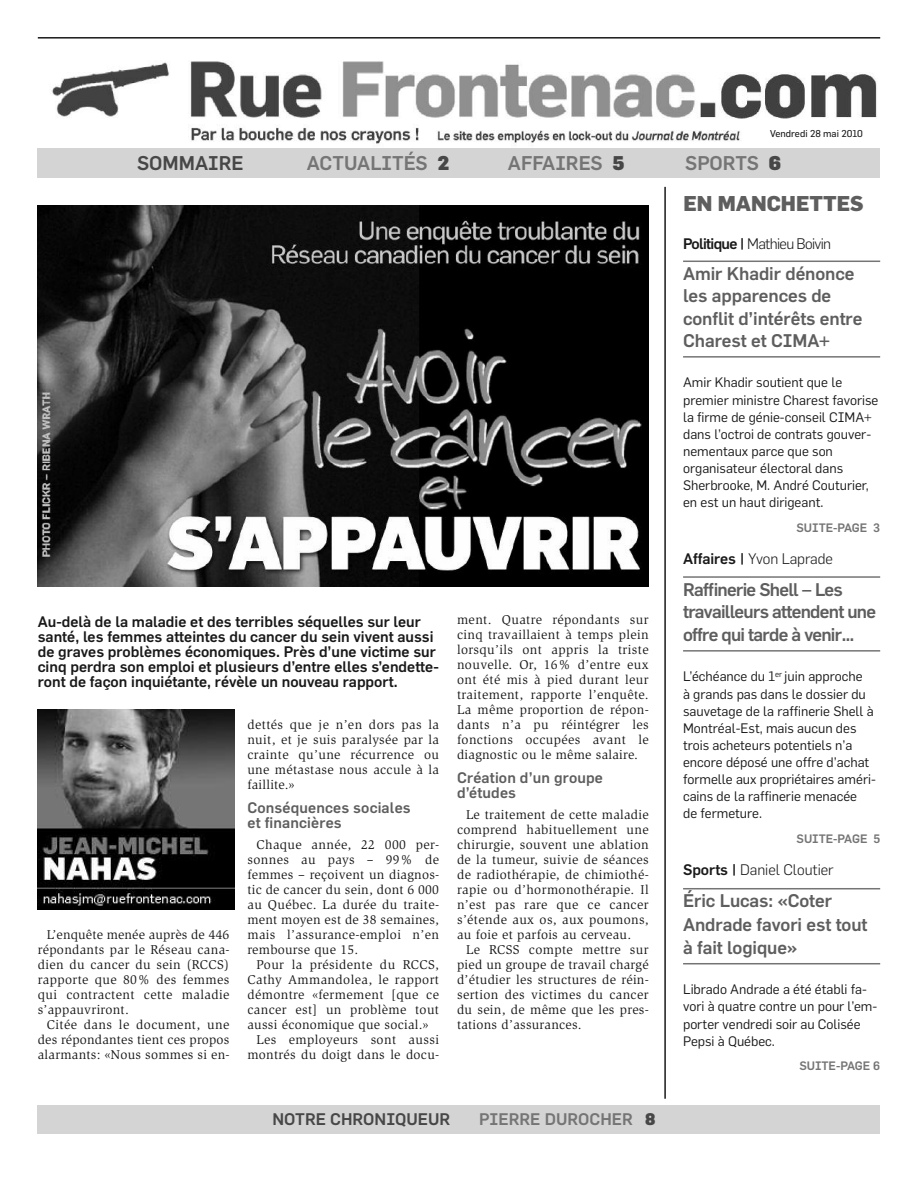
<style>
.page{position:relative;width:918px;height:1188px;background:#fff}
.page>*{position:absolute;margin:0;border:0;box-sizing:border-box;transform-origin:0 0}
.t1{font:800 21px "Flama";color:#5e5e5e}
.t2{font:500 19.5px "Flama";color:#757575}
.t3{font:500 19.5px "Flama";color:#474747}
.t4{font:500 18px/22.4px "Flama";letter-spacing:-.005em;color:#5e5e5e}
.t5{font:500 18px/22.6px "Flama";letter-spacing:-.04em;color:#5e5e5e}
.t6{font:500 16.5px "Flama";color:#474747}
.t7{font:500 16.5px "Flama";color:#757575}
.t8{font:500 15px/15px "Flama";color:#191919}
.t9{font:500 15px/15.1px "Flama";letter-spacing:.01em;color:#5e5e5e}
.t10{font:300 15px "Flama";letter-spacing:-.005em;color:#191919}
.t11{font:300 15px "Flama";letter-spacing:-.045em;color:#191919}
.t12{font:13.5px/17.1px "Flama";color:#191919}
.t13{font:13.2px/15px "Slimbach Std";letter-spacing:.025em;color:#191919;text-align:justify}
.t14{font:500 12px "Flama";letter-spacing:-.005em;color:#757575}
.t15{font:9.75px "Flama Basic";color:#191919}
.s1{font-weight:900;color:#474747}
.s2{font-weight:500}
</style>
<div class="page">
<img style="left:38px;top:206px;width:611px;height:381px">
<hr style="left:664px;top:187px;width:2px;height:912px;background:#191919">
<img style="left:39px;top:61px;width:838px;height:88px">
<div style="left:38px;top:149px;width:842px;height:29px;background:#d4d4d4"></div>
<div style="left:38px;top:1105px;width:842px;height:29px;background:#d4d4d4"></div>
<hr style="left:38px;top:37px;width:842px;height:2px;background:#191919">
<img style="left:38px;top:710px;width:197px;height:200px">
<hr style="left:683px;top:261px;width:197px;height:1px;background:#757575">
<hr style="left:683px;top:356px;width:197px;height:2px;background:#757575">
<hr style="left:683px;top:576px;width:197px;height:2px;background:#757575">
<hr style="left:683px;top:650px;width:197px;height:2px;background:#757575">
<hr style="left:683px;top:888px;width:197px;height:1px;background:#757575">
<hr style="left:683px;top:963px;width:197px;height:1px;background:#757575">
<p class="t15" style="left:770px;top:129px;width:94px">Vendredi 28 mai 2010</p>
<h2 class="t3" style="left:137px;top:154px;width:108px">SOMMAIRE</h2>
<h2 class="t2" style="left:307px;top:154px;width:144px">ACTUALITÉS <span class="s1">2</span></h2>
<h2 class="t2" style="left:508px;top:154px;width:118px">AFFAIRES <span class="s1">5</span></h2>
<h2 class="t2" style="left:685px;top:154px;width:97px">SPORTS <span class="s1">6</span></h2>
<p class="t8" style="left:38px;top:615px;width:403px">Au-delà de la maladie et des terribles séquelles sur leur santé, les femmes atteintes du cancer du sein vivent aussi de graves problèmes économiques. Près d’une victime sur cinq perdra son emploi et plusieurs d’entre elles s’endette&shy;ront de façon inquiétante, révèle un nouveau rapport.</p>
<p class="t13" style="left:38px;top:928px;width:193px;text-indent:9px">L’enquête menée auprès de 446 répondants par le Réseau cana&shy;dien du cancer du sein (RCCS) rapporte que 80% des femmes qui contractent cette maladie s’appauvriront.</p>
<p class="t13" style="left:38px;top:1018px;width:193px;text-indent:9px">Citée dans le document, une des répondantes tient ces propos alarmants: «Nous sommes si en-</p>
<p class="t13" style="left:247px;top:718px;width:193px">dettés que je n’en dors pas la nuit, et je suis paralysée par la crainte qu’une récurrence ou une métastase nous accule à la faillite.»</p>
<p class="t9" style="left:247px;top:801px;width:165px">Conséquences sociales et financières</p>
<p class="t13" style="left:247px;top:838px;width:193px;text-indent:9px">Chaque année, 22 000 per&shy;sonnes au pays – 99% de femmes – reçoivent un diagnos&shy;tic de cancer du sein, dont 6 000 au Québec. La durée du traite&shy;ment moyen est de 38 semaines, mais l’assurance-emploi n’en rembourse que 15.</p>
<p class="t13" style="left:256px;top:958px;width:184px">Pour la présidente du RCCS,</p>
<p class="t13" style="left:247px;top:973px;width:193px">Cathy Ammandolea, le rapport</p>
<p class="t13" style="left:247px;top:988px;width:193px">démontre «fermement [que ce</p>
<p class="t13" style="left:247px;top:1003px;width:193px">cancer est] un problème tout</p>
<p class="t13" style="left:247px;top:1018px;width:183px">aussi économique que social.»</p>
<p class="t13" style="left:256px;top:1033px;width:184px">Les employeurs sont aussi</p>
<p class="t13" style="left:247px;top:1048px;width:193px">montrés du doigt dans le docu-</p>
<p class="t13" style="left:457px;top:613px;width:193px">ment. Quatre répondants sur cinq travaillaient à temps plein lorsqu’ils ont appris la triste nouvelle. Or, 16% d’entre eux ont été mis à pied durant leur traitement, rapporte l’enquête.<br>La même proportion de répon&shy;dants n’a pu réintégrer les fonctions occupées avant le diagnostic ou le même salaire.</p>
<p class="t9" style="left:457px;top:771px;width:147px">Création d’un groupe d’études</p>
<p class="t13" style="left:457px;top:808px;width:193px;text-indent:9px">Le traitement de cette maladie comprend habituellement une chirurgie, souvent une ablation de la tumeur, suivie de séances de radiothérapie, de chimiothé&shy;rapie ou d’hormonothérapie. Il n’est pas rare que ce cancer s’étende aux os, aux poumons, au foie et parfois au cerveau.</p>
<p class="t13" style="left:457px;top:943px;width:193px;text-indent:9px">Le RCSS compte mettre sur pied un groupe de travail chargé d’étudier les structures de réin&shy;sertion des victimes du cancer du sein, de même que les pres&shy;tations d’assurances.</p>
<p class="t6" style="left:272px;top:1112px;width:179px">NOTRE CHRONIQUEUR</p>
<p class="t7" style="left:479px;top:1112px;width:178px">PIERRE DUROCHER <span class="s1">8</span></p>
<h1 class="t1" style="left:683px;top:193px;width:182px">EN MANCHETTES</h1>
<p class="t11" style="left:683px;top:236px;width:150px"><span class="s2">Politique |</span> Mathieu Boivin</p>
<h3 class="t4" style="left:683px;top:263px;width:181px">Amir Khadir dénonce les apparences de conflit d’intérêts entre<br>Charest et CIMA+</h3>
<p class="t12" style="left:683px;top:375px;width:197px">Amir Khadir soutient que le premier ministre Charest favorise la firme de génie-conseil CIMA+ dans l’octroi de contrats gouver&shy;nementaux parce que son organisateur électoral dans<br>Sherbrooke, M. André Couturier, en est un haut dirigeant.</p>
<p class="t14" style="left:797px;top:522px;width:85px">SUITE-PAGE 3</p>
<p class="t10" style="left:683px;top:552px;width:151px"><span class="s2">Affaires |</span> Yvon Laprade</p>
<h3 class="t5" style="left:683px;top:579px;width:195px">Raffinerie Shell – Les travailleurs attendent une offre qui tarde à venir…</h3>
<p class="t12" style="left:683px;top:669px;width:194px">L’échéance du 1<sup>er</sup> juin approche<br>à grands pas dans le dossier du sauvetage de la raffinerie Shell à<br>Montréal-Est, mais aucun des trois acheteurs potentiels n’a encore déposé une offre d’achat formelle aux propriétaires améri&shy;cains de la raffinerie menacée<br>de fermeture.</p>
<p class="t14" style="left:797px;top:833px;width:85px">SUITE-PAGE 5</p>
<p class="t10" style="left:683px;top:863px;width:152px"><span class="s2">Sports |</span> Daniel Cloutier</p>
<h3 class="t4" style="left:683px;top:890px;width:186px;line-height:23.2px">Éric Lucas: «Coter<br>Andrade favori est tout à fait logique»</h3>
<p class="t12" style="left:683px;top:981px;width:196px">Librado Andrade a été établi fa&shy;vori à quatre contre un pour l’em&shy;porter vendredi soir au Colisée<br>Pepsi à Québec.</p>
<p class="t14" style="left:799px;top:1060px;width:82px">SUITE-PAGE 6</p>
</div>
